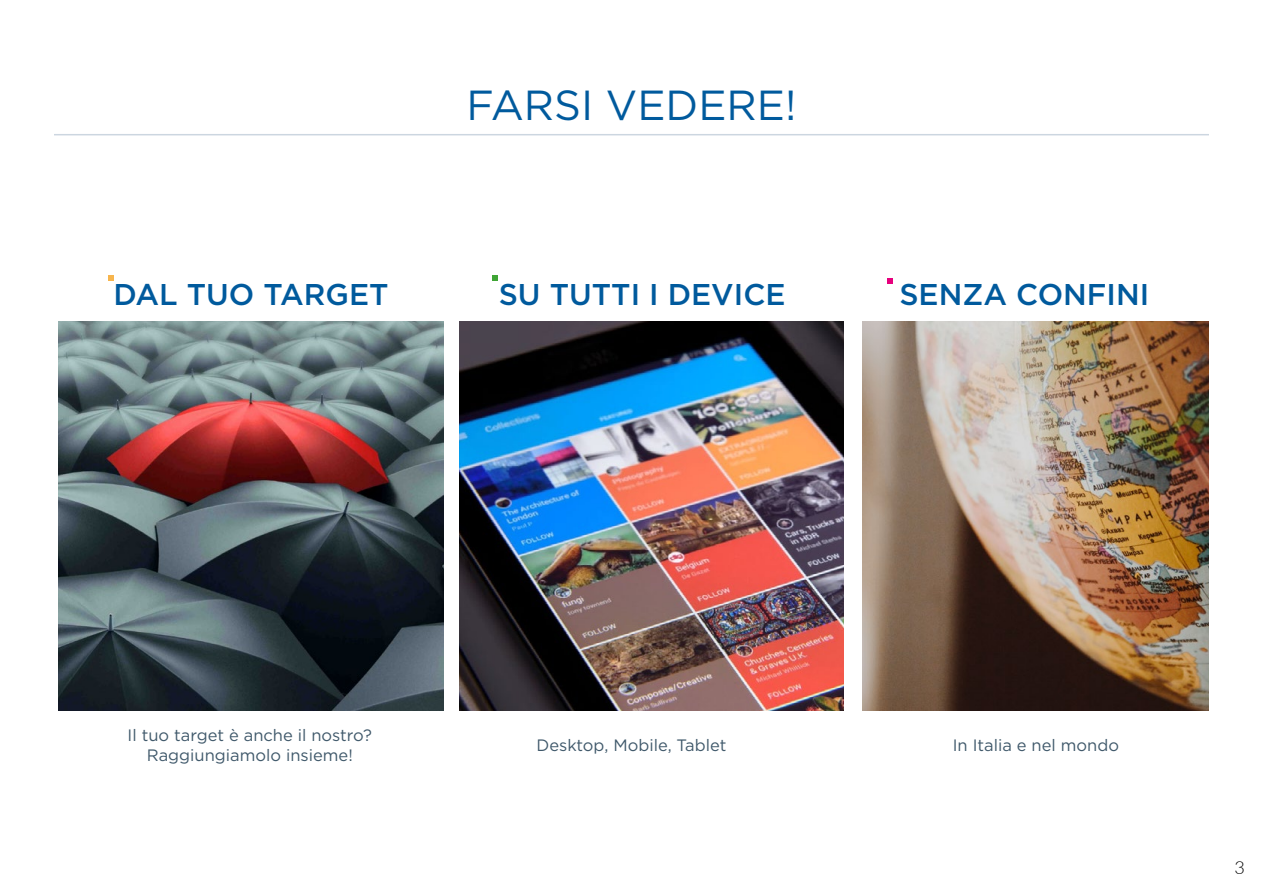
<style>
.page{position:relative;width:1263px;height:893px;background:#fff}
.page>*{position:absolute;margin:0;border:0;box-sizing:border-box;transform-origin:0 0}
.t1{font:42px "Gotham";color:#005a9d}
.t2{font:500 30px "Gotham";color:#005a9d}
.t3{font:300 18px "Lato";color:#000}
.t4{font:16.5px/19.8px "Gotham";color:#40596b;text-align:center}
</style>
<div class="page">
<img style="left:59px;top:321px;width:384px;height:389px">
<img style="left:460px;top:321px;width:384px;height:389px">
<img style="left:863px;top:321px;width:346px;height:389px">
<svg style="left:108px;top:276px;width:6px;height:5px"></svg>
<svg style="left:492px;top:276px;width:5px;height:5px"></svg>
<svg style="left:888px;top:278px;width:5px;height:6px"></svg>
<hr style="left:54px;top:134px;width:1155px;height:1px;background:#ccd6e0">
<h2 class="t2" style="left:114px;top:275px;width:276px">DAL TUO TARGET</h2>
<h1 class="t1" style="left:466px;top:78px;width:331px">FARSI VEDERE!</h1>
<h2 class="t2" style="left:499px;top:275px;width:288px">SU TUTTI I DEVICE</h2>
<h2 class="t2" style="left:899px;top:275px;width:251px">SENZA CONFINI</h2>
<p class="t4" style="left:128px;top:725px;width:246px">Il tuo target è anche il nostro?<br>Raggiungiamolo insieme!</p>
<p class="t4" style="left:536px;top:735px;width:192px">Desktop, Mobile, Tablet</p>
<p class="t4" style="left:953px;top:735px;width:168px">In Italia e nel mondo</p>
<p class="t3" style="left:1234px;top:855px;width:12px">3</p>
</div>
